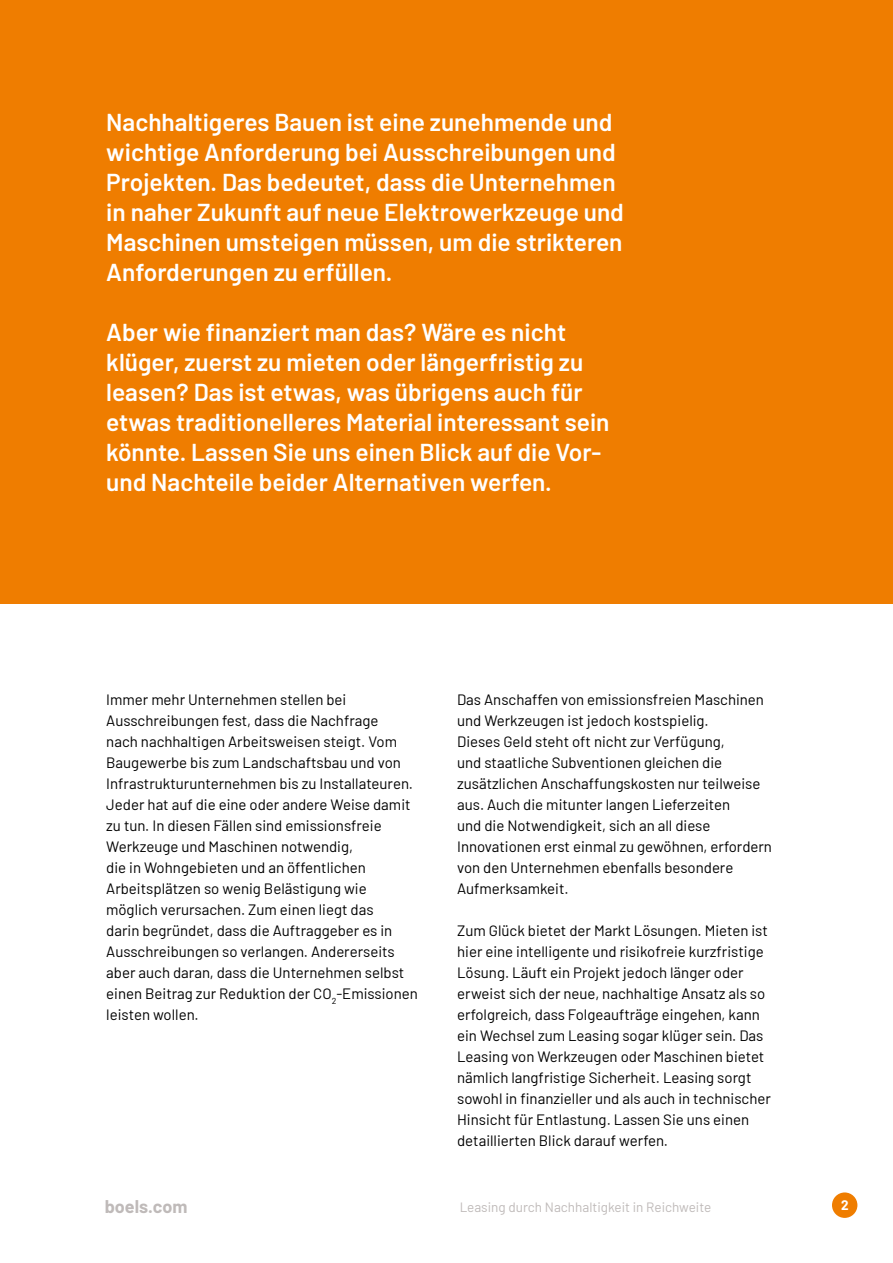
<style>
.page{position:relative;width:893px;height:1263px;background:#fff}
.page>*{position:absolute;margin:0;border:0;box-sizing:border-box;transform-origin:0 0}
.t1{font:600 24.45px/30px "Barlow";color:#fff}
.t2{font:700 18px "Barlow";color:#bfbab9}
.t3{font:15px/21px "Barlow";color:#000}
.t4{font:13.5px "Barlow";color:#bfbab9}
.t5{font:700 13.5px "Barlow";color:#fff}
</style>
<div class="page">
<div style="left:0;top:0;width:893px;height:604px;background:#ef7d00"></div>
<div style="left:832px;top:1192px;width:25px;height:26px;background:#ef7d00;border-radius:50%"></div>
<p class="t1" style="left:106px;top:105px;width:519px">Nachhaltigeres Bauen ist eine zunehmende und wichtige Anforderung bei Ausschreibungen und Projekten. Das bedeutet, dass die Unternehmen in naher Zukunft auf neue Elektrowerkzeuge und Maschinen umsteigen müssen, um die strikteren Anforderungen zu erfüllen.</p>
<p class="t1" style="left:106px;top:315px;width:505px">Aber wie finanziert man das? Wäre es nicht klüger, zuerst zu mieten oder längerfristig zu leasen? Das ist etwas, was übrigens auch für etwas traditionelleres Material interessant sein könnte. Lassen Sie uns einen Blick auf die Vor&shy;und Nachteile beider Alternativen werfen.</p>
<p class="t3" style="left:106px;top:688px;width:313px">Immer mehr Unternehmen stellen bei Ausschreibungen fest, dass die Nachfrage<br>nach nachhaltigen Arbeitsweisen steigt. Vom Baugewerbe bis zum Landschaftsbau und von Infrastrukturunternehmen bis zu Installateuren.<br>Jeder hat auf die eine oder andere Weise damit zu tun. In diesen Fällen sind emissionsfreie Werkzeuge und Maschinen notwendig,<br>die in Wohngebieten und an öffentlichen Arbeitsplätzen so wenig Belästigung wie möglich verursachen. Zum einen liegt das<br>darin begründet, dass die Auftraggeber es in Ausschreibungen so verlangen. Andererseits aber auch daran, dass die Unternehmen selbst einen Beitrag zur Reduktion der CO<sub>2</sub>-Emissionen leisten wollen.</p>
<p class="t3" style="left:457px;top:688px;width:316px">Das Anschaffen von emissionsfreien Maschinen und Werkzeugen ist jedoch kostspielig.<br>Dieses Geld steht oft nicht zur Verfügung,<br>und staatliche Subventionen gleichen die zusätzlichen Anschaffungskosten nur teilweise aus. Auch die mitunter langen Lieferzeiten<br>und die Notwendigkeit, sich an all diese Innovationen erst einmal zu gewöhnen, erfordern von den Unternehmen ebenfalls besondere Aufmerksamkeit.</p>
<p class="t3" style="left:457px;top:919px;width:315px">Zum Glück bietet der Markt Lösungen. Mieten ist hier eine intelligente und risikofreie kurzfristige Lösung. Läuft ein Projekt jedoch länger oder erweist sich der neue, nachhaltige Ansatz als so erfolgreich, dass Folgeaufträge eingehen, kann ein Wechsel zum Leasing sogar klüger sein. Das Leasing von Werkzeugen oder Maschinen bietet nämlich langfristige Sicherheit. Leasing sorgt sowohl in finanzieller und als auch in technischer Hinsicht für Entlastung. Lassen Sie uns einen detaillierten Blick darauf werfen.</p>
<p class="t2" style="left:105px;top:1193px;width:84px">boels.com</p>
<p class="t4" style="left:460px;top:1197px;width:253px">Leasing durch Nachhaltigkeit in Reichweite</p>
<p class="t5" style="left:841px;top:1195px;width:9px">2</p>
</div>
